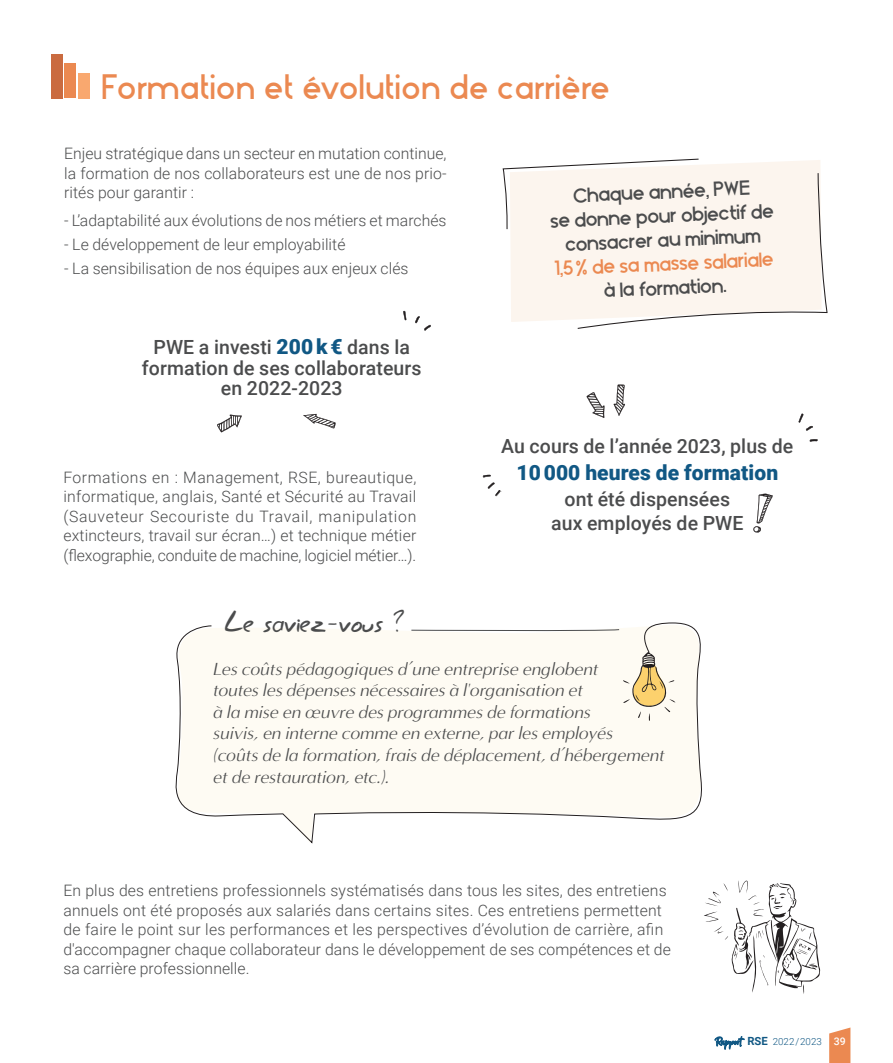
<style>
.page{position:relative;width:893px;height:1063px;background:#fff}
.page>*{position:absolute;margin:0;border:0;box-sizing:border-box;transform-origin:0 0}
.t1{font:33px "Stark";color:#eb8951}
.t2{font:30px "Easy Speech";letter-spacing:.005em;color:#4b4c4d}
.t3{font:21px/24px "Blissful Thinking";color:#4b4c4d;text-align:center}
.t4{font:21px "Blissful Thinking";color:#eb8951}
.t5{font:900 21px "Roboto";letter-spacing:.005em;color:#115884}
.t6{font:500 19.5px/20.2px "Roboto";letter-spacing:.005em;color:#4b4c4d;text-align:center}
.t7{font:italic 18px/21.6px "Minerva Modern";color:#4b4c4d}
.t8{font:300 15.75px/19.5px "Roboto";letter-spacing:.005em;color:#4b4c4d;text-align:justify}
.t9{font:300 9.75px "Roboto";color:#115884}
.s1{font-weight:900;font-size:21px;color:#115884}
.s2{font-family:"Suntowns";font-weight:400;font-size:12px}
.s3{font-weight:700;font-size:11.25px}
.s4{font-weight:500;font-size:10.5px;color:#fff}
</style>
<div class="page">
<svg style="left:829px;top:1028px;width:21px;height:35px"></svg>
<div style="left:51px;top:54px;width:11px;height:44px;background:#ca6b40"></div>
<div style="left:65px;top:64px;width:11px;height:34px;background:#eb8951"></div>
<div style="left:79px;top:73px;width:11px;height:25px;background:#f9a86f"></div>
<div style="left:510px;top:160px;width:310px;height:162px;background:#fcf5ee"></div>
<svg style="left:502px;top:158px;width:198px;height:72px"></svg>
<svg style="left:577px;top:172px;width:251px;height:157px"></svg>
<svg style="left:175px;top:622px;width:527px;height:222px"></svg>
<svg style="left:411px;top:629px;width:209px;height:2px"></svg>
<svg style="left:704px;top:880px;width:116px;height:114px"></svg>
<svg style="left:753px;top:494px;width:20px;height:39px"></svg>
<svg style="left:809px;top:439px;width:9px;height:3px"></svg>
<svg style="left:798px;top:413px;width:15px;height:18px"></svg>
<svg style="left:403px;top:311px;width:3px;height:9px"></svg>
<svg style="left:415px;top:316px;width:16px;height:15px"></svg>
<svg style="left:586px;top:392px;width:19px;height:26px"></svg>
<svg style="left:303px;top:414px;width:33px;height:15px"></svg>
<svg style="left:614px;top:384px;width:11px;height:32px"></svg>
<svg style="left:217px;top:415px;width:25px;height:18px"></svg>
<svg style="left:483px;top:475px;width:18px;height:21px"></svg>
<h1 class="t1" style="left:101px;top:62px;width:510px">Formation et évolution de carrière</h1>
<p class="t8" style="left:64px;top:143px;width:384px">Enjeu stratégique dans un secteur en mutation continue, la formation de nos collaborateurs est une de nos prio&shy;rités pour garantir :</p>
<p class="t8" style="left:64px;top:210px;width:384px">- L’adaptabilité aux évolutions de nos métiers et marchés</p>
<p class="t8" style="left:64px;top:234px;width:283px">- Le développement de leur employabilité</p>
<p class="t8" style="left:64px;top:258px;width:346px">- La sensibilisation de nos équipes aux enjeux clés</p>
<p class="t6" style="left:142px;top:336px;width:281px">PWE a investi <span class="s1">200 k €</span> dans la formation de ses collaborateurs en 2022-2023</p>
<p class="t8" style="left:63px;top:467px;width:354px">Formations en : Management, RSE, bureautique, informatique, anglais, Santé et Sécurité au Travail (Sauveteur Secouriste du Travail, manipulation extincteurs, travail sur écran…) et technique métier (flexographie, conduite de machine, logiciel métier…).</p>
<h3 class="t3" style="left:549px;top:185px;width:225px;rotate:-3deg">Chaque année, PWE<br>se donne pour objectif de consacrer au minimum</h3>
<h3 class="t4" style="left:555px;top:258px;width:220px;rotate:-3deg">1,5 % de sa masse salariale</h3>
<h3 class="t3" style="left:604px;top:279px;width:124px;rotate:-3deg">à la formation.</h3>
<p class="t6" style="left:501px;top:436px;width:294px">Au cours de l’année 2023, plus de</p>
<h3 class="t5" style="left:516px;top:458px;width:263px">10 000 heures de formation</h3>
<p class="t6" style="left:551px;top:486px;width:194px;line-height:24px">ont été dispensées aux employés de PWE</p>
<h2 class="t2" style="left:226px;top:604px;width:180px">Le saviez-vous ?</h2>
<p class="t7" style="left:213px;top:658px;width:453px">Les coûts pédagogiques d’une entreprise englobent<br>toutes les dépenses nécessaires à l'organisation et<br>à la mise en œuvre des programmes de formations<br>suivis, en interne comme en externe, par les employés<br>(coûts de la formation, frais de déplacement, d’hébergement et de restauration, etc.).</p>
<p class="t8" style="left:63px;top:880px;width:609px;text-align:left">En plus des entretiens professionnels systématisés dans tous les sites, des entretiens annuels ont été proposés aux salariés dans certains sites. Ces entretiens permettent de faire le point sur les performances et les perspectives d’évolution de carrière, afin d'accompagner chaque collaborateur dans le développement de ses compétences et de sa carrière professionnelle.</p>
<p class="t9" style="left:715px;top:1035px;width:132px"><span class="s2">Rapport</span> <span class="s3">RSE</span> 2022 /2023 <span class="s4">39</span></p>
</div>
